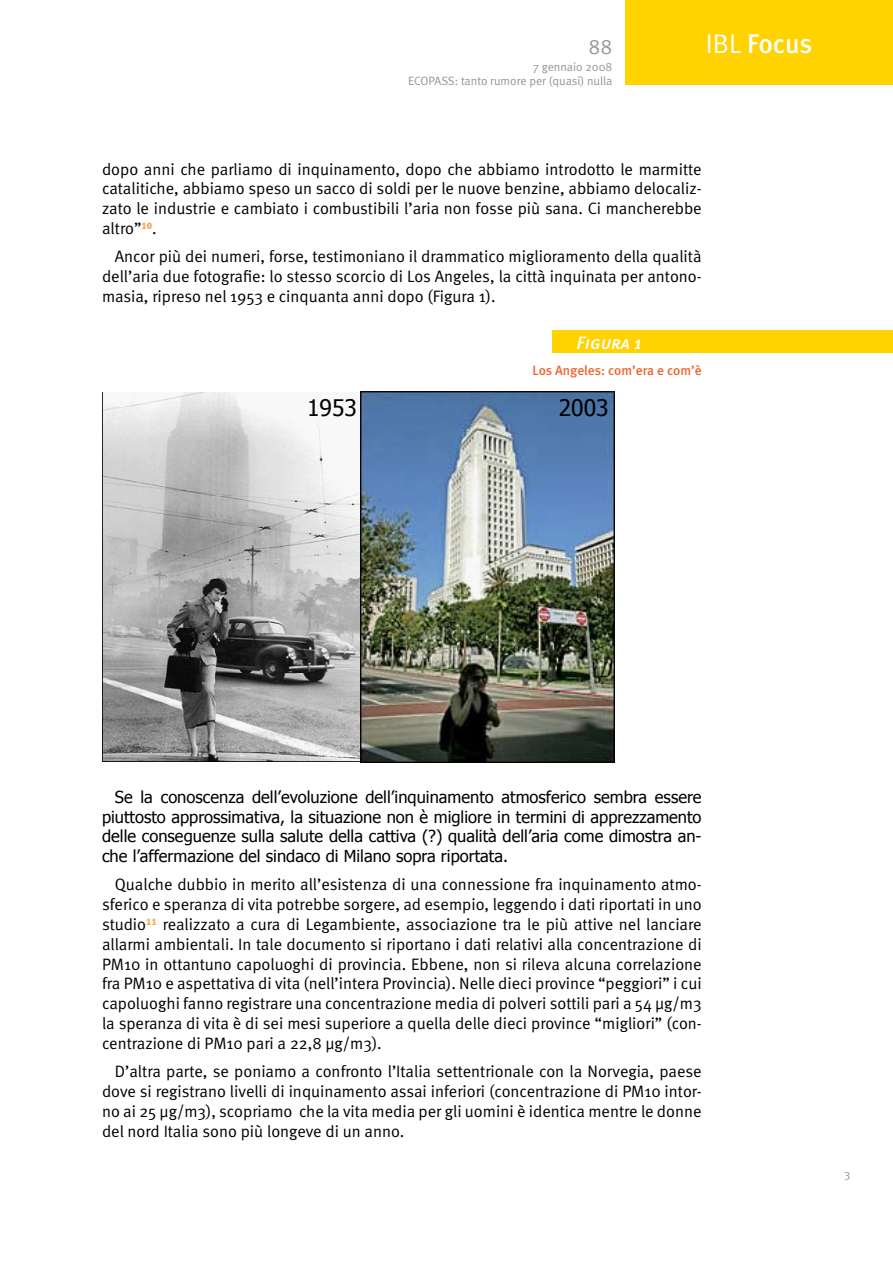
<style>
.page{position:relative;width:893px;height:1263px;background:#fff}
.page>*{position:absolute;margin:0;border:0;box-sizing:border-box;transform-origin:0 0}
.t1{font:500 27px "Meta";letter-spacing:-.005em;color:#fff}
.t2{font:22.8px "Tahoma";color:#000}
.t3{font:21px "Meta Normal";color:#939598}
.t4{font:18px "Meta Medium Italic Caps";color:#fff}
.t5{font:16.5px/19.8px "Meta Normal";color:#000;text-align:justify}
.t6{font:16.5px/19.8px "Tahoma";color:#000;text-align:justify}
.t7{font:13.5px "Meta Medium LF";letter-spacing:-.005em;color:#f26631}
.t8{font:12px/14.1px "Meta Normal";color:#939598;text-align:right}
.s1{font-family:"Meta Normal";font-weight:400}
</style>
<div class="page">
<div style="left:625px;top:0;width:268px;height:85px;background:#ffd200"></div>
<img style="left:103px;top:391px;width:511px;height:371px">
<div style="left:553px;top:330px;width:340px;height:23px;background:#ffd200"></div>
<p class="t3" style="left:588px;top:34px;width:25px">88</p>
<p class="t8" style="left:408px;top:60px;width:206px">7 gennaio 2008<br>ECOPASS: tanto rumore per (quasi) nulla</p>
<h1 class="t1" style="left:706px;top:27px;width:108px"><span class="s1">IBL</span> Focus</h1>
<p class="t5" style="left:102px;top:159px;width:601px">dopo anni che parliamo di inquinamento, dopo che abbiamo introdotto le marmitte catalitiche, abbiamo speso un sacco di soldi per le nuove benzine, abbiamo delocaliz&shy;zato le industrie e cambiato i combustibili l’aria non fosse più sana. Ci mancherebbe altro”<sup>10</sup>.</p>
<p class="t5" style="left:102px;top:247px;width:601px;text-indent:13px">Ancor più dei numeri, forse, testimoniano il drammatico miglioramento della qualità dell’aria due fotografie: lo stesso scorcio di Los Angeles, la città inquinata per antono&shy;masia, ripreso nel 1953 e cinquanta anni dopo (Figura 1).</p>
<p class="t4" style="left:577px;top:332px;width:67px">Figura 1</p>
<p class="t7" style="left:533px;top:362px;width:171px">Los Angeles: com’era e com’è</p>
<h2 class="t2" style="left:307px;top:393px;width:51px">1953</h2>
<h2 class="t2" style="left:559px;top:393px;width:51px">2003</h2>
<p class="t6" style="left:102px;top:786px;width:601px;text-indent:13px">Se la conoscenza dell’evoluzione dell’inquinamento atmosferico sembra essere piuttosto approssimativa, la situazione non è migliore in termini di apprezzamento delle conseguenze sulla salute della cattiva (?) qualità dell’aria come dimostra an&shy;che l’affermazione del sindaco di Milano sopra riportata.</p>
<p class="t5" style="left:102px;top:875px;width:601px;text-indent:13px">Qualche dubbio in merito all’esistenza di una connessione fra inquinamento atmo&shy;sferico e speranza di vita potrebbe sorgere, ad esempio, leggendo i dati riportati in uno studio<sup>11</sup> realizzato a cura di Legambiente, associazione tra le più attive nel lanciare allarmi ambientali. In tale documento si riportano i dati relativi alla concentrazione di PM10 in ottantuno capoluoghi di provincia. Ebbene, non si rileva alcuna correlazione fra PM10 e aspettativa di vita (nell’intera Provincia). Nelle dieci province “peggiori” i cui capoluoghi fanno registrare una concentrazione media di polveri sottili pari a 54 µg/m3 la speranza di vita è di sei mesi superiore a quella delle dieci province “migliori” (con&shy;centrazione di PM10 pari a 22,8 µg/m3).</p>
<p class="t5" style="left:102px;top:1061px;width:601px;text-indent:13px">D’altra parte, se poniamo a confronto l’Italia settentrionale con la Norvegia, paese dove si registrano livelli di inquinamento assai inferiori (concentrazione di PM10 intor&shy;no ai 25 µg/m3), scopriamo che la vita media per gli uomini è identica mentre le donne del nord Italia sono più longeve di un anno.</p>
</div>
